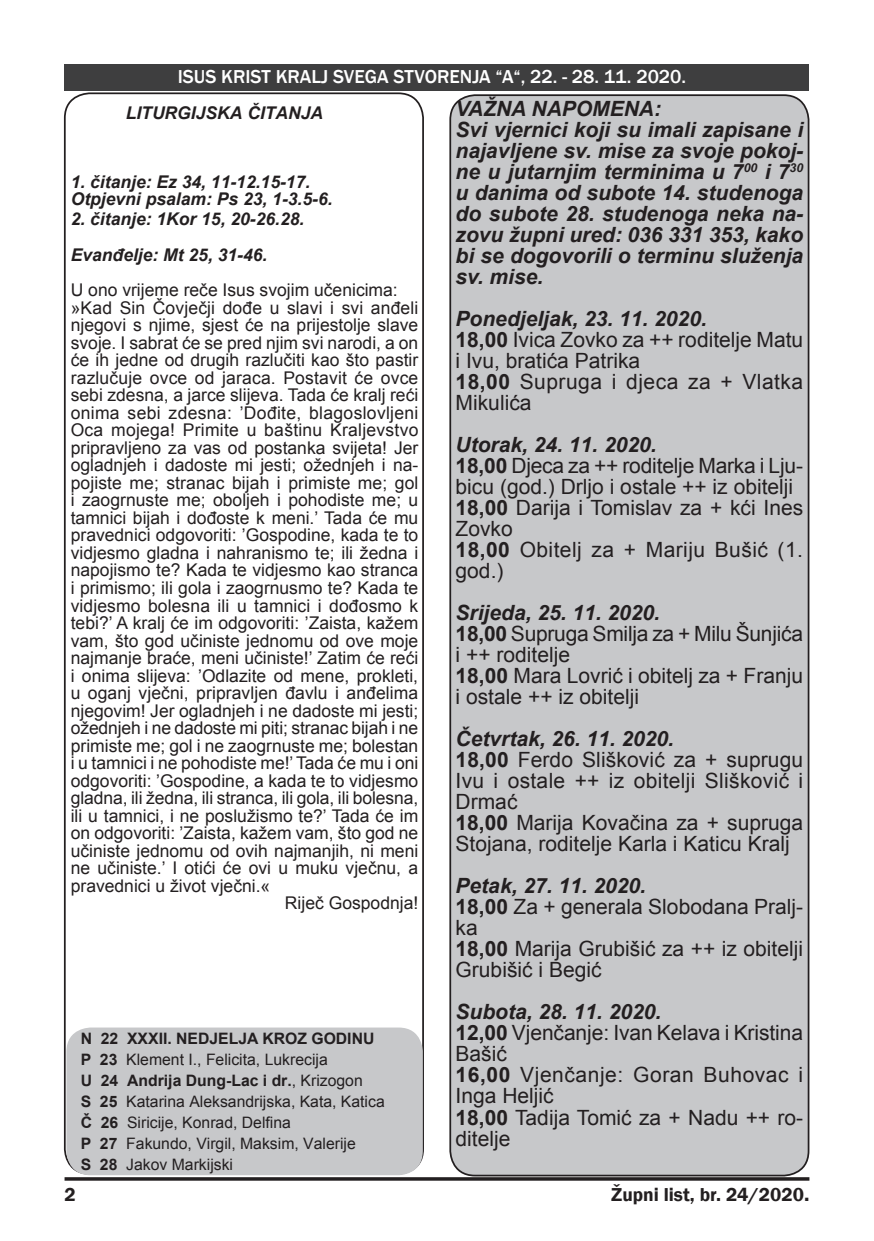
<style>
.page{position:relative;width:874px;height:1241px;background:#fff}
.page>*{position:absolute;margin:0;border:0;box-sizing:border-box;transform-origin:0 0}
.t1{font:21px/21px "Arial";color:#231f20}
.t2{font:italic 700 21px/21px "Arial";color:#231f20;text-align:justify}
.t3{font:21px/21px "Arial";letter-spacing:.02em;color:#231f20}
.t4{font:21px/21px "Arial";letter-spacing:.025em;color:#231f20}
.t5{font:500 19.25px "Franklin Gothic";color:#fff}
.Tekst{font:600 19.25px "Franklin Gothic";color:#231f20}
.t6{font:17.5px/17.5px "Arial";color:#231f20;text-align:justify}
.t7{font:italic 700 17.5px "Arial";color:#231f20}
.t8{font:15.75px "Arial";color:#231f20}
.t9{font:700 15.75px "Arial";color:#231f20}
.s1{font-weight:700}
.s2{font-weight:400}
.s3{font-size:21px}
</style>
<div class="page">
<div style="left:66px;top:1027px;width:356px;height:147px;background:#c7c8ca;border-radius:24px"></div>
<div style="left:64px;top:64px;width:745px;height:27px;background:#3e3e3f"></div>
<svg style="left:64px;top:1176px;width:745px;height:4px"></svg>
<div style="left:450px;top:95px;width:358px;height:1080px;background:#c7c8ca;border-radius:25px"></div>
<div style="left:449px;top:94px;width:360px;height:1082px;border:2px solid #231f20;border-radius:25px"></div>
<p class="t5" style="left:178px;top:65px;width:509px">ISUS KRIST KRALJ SVEGA STVORENJA “A“, 22. - 28. 11. 2020.</p>
<p class="t7" style="left:126px;top:101px;width:199px">LITURGIJSKA ČITANJA</p>
<p class="t7" style="left:71px;top:170px;width:241px">1. čitanje: Ez 34, 11-12.15-17.</p>
<p class="t7" style="left:71px;top:187px;width:263px">Otpjevni psalam: Ps 23, 1-3.5-6.</p>
<p class="t7" style="left:71px;top:207px;width:235px">2. čitanje: 1Kor 15, 20-26.28.</p>
<p class="t7" style="left:71px;top:243px;width:198px">Evanđelje: Mt 25, 31-46.</p>
<p class="t6" style="left:71px;top:281px;width:328px">U ono vrijeme reče Isus svojim učenicima:</p>
<p class="t6" style="left:71px;top:299px;width:349px">»Kad Sin Čovječji dođe u slavi i svi anđeli njegovi s njime, sjest će na prijestolje slave svoje. I sabrat će se pred njim svi narodi, a on će ih jedne od drugih razlučiti kao što pastir razlučuje ovce od jaraca. Postavit će ovce sebi zdesna, a jarce slijeva. Tada će kralj reći onima sebi zdesna: ’Dođite, blagoslovljeni Oca mojega! Primite u baštinu Kraljevstvo pripravljeno za vas od postanka svijeta! Jer ogladnjeh i dadoste mi jesti; ožednjeh i na&shy;pojiste me; stranac bijah i primiste me; gol i zaogrnuste me; oboljeh i pohodiste me; u tamnici bijah i dođoste k meni.’ Tada će mu pravednici odgovoriti: ’Gospodine, kada te to vidjesmo gladna i nahranismo te; ili žedna i napojismo te? Kada te vidjesmo kao stranca i primismo; ili gola i zaogrnusmo te? Kada te vidjesmo bolesna ili u tamnici i dođosmo k tebi?’ A kralj će im odgovoriti: ’Zaista, kažem vam, što god učiniste jednomu od ove moje najmanje braće, meni učiniste!’ Zatim će reći i onima slijeva: ’Odlazite od mene, prokleti, u oganj vječni, pripravljen đavlu i anđelima njegovim! Jer ogladnjeh i ne dadoste mi jesti; ožednjeh i ne dadoste mi piti; stranac bijah i ne primiste me; gol i ne zaogrnuste me; bolestan i u tamnici i ne pohodiste me!’ Tada će mu i oni odgovoriti: ’Gospodine, a kada te to vidjesmo gladna, ili žedna, ili stranca, ili gola, ili bolesna, ili u tamnici, i ne poslužismo te?’ Tada će im on odgovoriti: ’Zaista, kažem vam, što god ne učiniste jednomu od ovih najmanjih, ni meni ne učiniste.’ I otići će ovi u muku vječnu, a pravednici u život vječni.«</p>
<p class="t6" style="left:285px;top:894px;width:135px">Riječ Gospodnja!</p>
<p class="t9" style="left:81px;top:1027px;width:295px">N 22 XXXII. NEDJELJA KROZ GODINU</p>
<p class="t8" style="left:81px;top:1048px;width:248px"><span class="s1">P 23</span> Klement I., Felicita, Lukrecija</p>
<p class="t9" style="left:81px;top:1069px;width:283px">U 24 Andrija Dung-Lac i dr.<span class="s2">, Krizogon</span></p>
<p class="t8" style="left:81px;top:1090px;width:305px"><span class="s1">S 25</span> Katarina Aleksandrijska, Kata, Katica</p>
<p class="t8" style="left:81px;top:1111px;width:212px"><span class="s1">Č 26</span> Siricije, Konrad, Delfina</p>
<p class="t8" style="left:81px;top:1132px;width:276px"><span class="s1">P 27</span> Fakundo, Virgil, Maksim, Valerije</p>
<p class="t8" style="left:81px;top:1153px;width:154px"><span class="s1">S 28</span> Jakov Markijski</p>
<p class="t2" style="left:455px;top:98px;width:207px">VAŽNA NAPOMENA:</p>
<p class="t2" style="left:455px;top:119px;width:349px">Svi vjernici koji su imali zapisane i najavljene sv. mise za svoje pokoj&shy;ne u jutarnjim terminima u 7<sup>00</sup> i 7<sup>30 </sup>u danima od subote 14. studenoga do subote 28. studenoga neka na&shy;zovu župni ured: 036 331 353, kako bi se dogovorili o terminu služenja sv. mise.</p>
<p class="t2" style="left:455px;top:308px;width:252px">Ponedjeljak, 23. 11. 2020.</p>
<p class="t1" style="left:455px;top:329px;width:349px"><span class="s1">18,00</span> Ivica Zovko za ++ roditelje Matu i Ivu, bratića Patrika</p>
<p class="t3" style="left:455px;top:371px;width:349px"><span class="s1">18,00</span> Supruga i djeca za + Vlatka<br>Mikulića</p>
<p class="t2" style="left:455px;top:434px;width:202px">Utorak, 24. 11. 2020.</p>
<p class="t1" style="left:455px;top:455px;width:349px"><span class="s1">18,00</span> Djeca za ++ roditelje Marka i Lju&shy;bicu (god.) Drljo i ostale ++ iz obitelji</p>
<p class="t1" style="left:455px;top:497px;width:349px"><span class="s1">18,00</span> Darija i Tomislav za + kći Ines<br>Zovko</p>
<p class="t3" style="left:455px;top:539px;width:349px"><span class="s1">18,00</span> Obitelj za + Mariju Bušić (1. god.)</p>
<p class="t2" style="left:455px;top:602px;width:206px">Srijeda, 25. 11. 2020.</p>
<p class="t1" style="left:455px;top:623px;width:349px"><span class="s1">18,00</span> Supruga Smilja za + Milu Šunjića i ++ roditelje</p>
<p class="t1" style="left:455px;top:665px;width:349px"><span class="s1">18,00</span> Mara Lovrić i obitelj za + Franju i ostale ++ iz obitelji</p>
<p class="t2" style="left:455px;top:728px;width:220px">Četvrtak, 26. 11. 2020.</p>
<p class="t1" style="left:455px;top:749px;width:349px;text-align:justify"><span class="s1">18,00</span> Ferdo Slišković za + suprugu Ivu i ostale ++ iz obitelji Slišković i Drmać</p>
<p class="t1" style="left:455px;top:812px;width:349px"><span class="s1">18,00</span> Marija Kovačina za + supruga<br>Stojana, roditelje Karla i Katicu Kralj</p>
<p class="t2" style="left:455px;top:875px;width:192px">Petak, 27. 11. 2020.</p>
<p class="t1" style="left:455px;top:896px;width:349px"><span class="s1">18,00</span> Za + generala Slobodana Pralj&shy;ka</p>
<p class="t1" style="left:455px;top:938px;width:349px"><span class="s1">18,00</span> Marija Grubišić za ++ iz obitelji<br>Grubišić i Begić</p>
<p class="t2" style="left:455px;top:1001px;width:207px">Subota, 28. 11. 2020.</p>
<p class="t1" style="left:455px;top:1022px;width:349px"><span class="s1">12,00</span> Vjenčanje: Ivan Kelava i Kristina<br>Bašić</p>
<p class="t4" style="left:455px;top:1064px;width:349px"><span class="s1">16,00</span> Vjenčanje: Goran Buhovac i<br>Inga Heljić</p>
<p class="t1" style="left:455px;top:1106px;width:349px"><span class="s1">18,00</span> Tadija Tomić za + Nadu ++ ro&shy;ditelje</p>
<p class="Tekst" style="left:64px;top:1182px;width:13px">2</p>
<p class="Tekst" style="left:611px;top:1182px;width:199px">Župni list, br. 24/2020<span class="s3">.</span></p>
</div>
